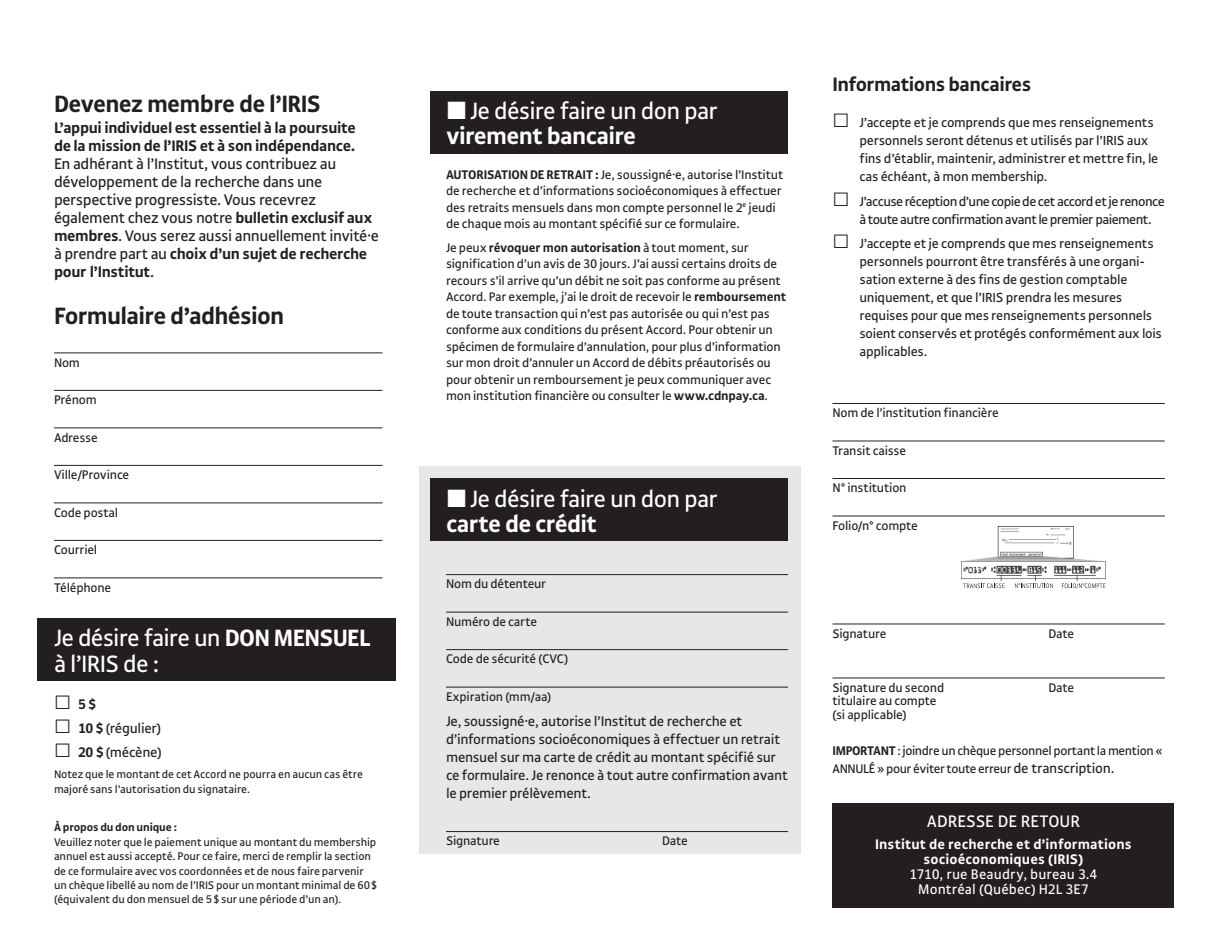
<style>
.page{position:relative;width:1215px;height:945px;background:#fff}
.page>*{position:absolute;margin:0;border:0;box-sizing:border-box;transform-origin:0 0}
.t1{font:25.5px/25.5px "Gak Sans";letter-spacing:-.035em;color:#fff}
.t2{font:700 25.5px "Gak Sans";letter-spacing:-.03em;color:#231f20}
.t3{font:700 21px "Gak Sans";letter-spacing:-.025em;color:#231f20}
.t4{font:18px "Gak Sans";color:#fff}
.t5{font:16.5px/18px "Gak Sans";letter-spacing:-.025em;color:#231f20}
.t6{font:15px/18px "Gak Sans";letter-spacing:-.02em;color:#231f20}
.t7{font:700 15px/15px "Gak Sans";letter-spacing:.01em;color:#fff;text-align:center}
.t8{font:15px "Gak Sans";letter-spacing:.005em;color:#fff}
.t9{font:700 15px "Gak Sans";color:#231f20}
.t10{font:14.25px/18px "Gak Sans";letter-spacing:-.02em;color:#231f20}
.t11{font:14.25px/18px "Gak Sans";letter-spacing:-.045em;color:#231f20}
.t12{font:13.5px/16.5px "Gak Sans";letter-spacing:-.015em;color:#231f20}
.t13{font:12px/14.4px "Gak Sans";letter-spacing:-.01em;color:#231f20}
.t14{font:700 12px "Gak Sans";letter-spacing:-.01em;color:#231f20}
.s1{font-weight:700}
.s2{font-size:21px}
.s3{font-weight:700;font-size:21px}
.s4{font-weight:700;font-size:27px}
.s5{font-size:15px}
</style>
<div class="page">
<div style="left:419px;top:466px;width:381px;height:388px;background:#e6e7e9"></div>
<div style="left:430px;top:479px;width:358px;height:62px;background:#231f20"></div>
<div style="left:430px;top:91px;width:358px;height:62px;background:#231f20"></div>
<div style="left:832px;top:803px;width:342px;height:105px;background:#231f20"></div>
<hr style="left:54px;top:353px;width:328px;height:1px;background:#231f20">
<hr style="left:54px;top:390px;width:328px;height:1px;background:#231f20">
<hr style="left:54px;top:428px;width:328px;height:1px;background:#231f20">
<hr style="left:54px;top:465px;width:328px;height:1px;background:#231f20">
<hr style="left:54px;top:503px;width:328px;height:1px;background:#231f20">
<hr style="left:54px;top:540px;width:328px;height:1px;background:#231f20">
<hr style="left:54px;top:578px;width:328px;height:1px;background:#231f20">
<hr style="left:446px;top:574px;width:342px;height:1px;background:#231f20">
<hr style="left:446px;top:612px;width:342px;height:1px;background:#231f20">
<hr style="left:446px;top:649px;width:342px;height:1px;background:#231f20">
<hr style="left:446px;top:687px;width:342px;height:1px;background:#231f20">
<hr style="left:446px;top:831px;width:342px;height:1px;background:#231f20">
<img style="left:961px;top:527px;width:146px;height:53px">
<svg style="left:964px;top:584px;width:41px;height:4px"></svg>
<svg style="left:1015px;top:583px;width:38px;height:5px"></svg>
<svg style="left:1062px;top:583px;width:44px;height:6px"></svg>
<div style="left:38px;top:618px;width:358px;height:62px;background:#231f20"></div>
<hr style="left:832px;top:403px;width:333px;height:1px;background:#231f20">
<hr style="left:832px;top:441px;width:333px;height:1px;background:#231f20">
<hr style="left:832px;top:478px;width:333px;height:1px;background:#231f20">
<hr style="left:832px;top:516px;width:333px;height:1px;background:#231f20">
<hr style="left:832px;top:624px;width:333px;height:1px;background:#231f20">
<hr style="left:832px;top:678px;width:333px;height:1px;background:#231f20">
<p class="t2" style="left:54px;top:90px;width:268px">Devenez membre de l’IRIS</p>
<p class="t5" style="left:54px;top:119px;width:327px"><span class="s1">L’appui individuel est essentiel à la poursuite<br>de la mission de l’IRIS et à son indépendance.<br></span>En adhérant à l’Institut, vous contribuez au développement de la recherche dans une perspective progressiste. Vous recevrez également chez vous notre <span class="s1">bulletin exclusif aux membres</span>. Vous serez aussi annuellement invité·e à prendre part au <span class="s1">choix d’un sujet de recherche pour l’Institut</span>.</p>
<p class="t2" style="left:54px;top:301px;width:232px">Formulaire d’adhésion</p>
<p class="t12" style="left:54px;top:354px;width:27px">Nom</p>
<p class="t12" style="left:54px;top:392px;width:44px">Prénom</p>
<p class="t12" style="left:54px;top:429px;width:45px">Adresse</p>
<p class="t12" style="left:54px;top:467px;width:77px">Ville/Province</p>
<p class="t12" style="left:54px;top:504px;width:66px">Code postal</p>
<p class="t12" style="left:54px;top:542px;width:45px">Courriel</p>
<p class="t12" style="left:54px;top:579px;width:59px">Téléphone</p>
<p class="t1" style="left:54px;top:625px;width:318px">Je désire faire un <span class="s1">DON MENSUEL </span>à l’IRIS de :</p>
<p class="t9" style="left:54px;top:696px;width:44px"><span class="s2">ª</span> 5 $</p>
<p class="t6" style="left:54px;top:719px;width:109px"><span class="s3">ª</span> <span class="s1">10 $</span> (régulier)</p>
<p class="t6" style="left:54px;top:743px;width:109px"><span class="s3">ª</span> <span class="s1">20 $</span> (mécène)</p>
<p class="t13" style="left:54px;top:767px;width:311px">Notez que le montant de cet Accord ne pourra en aucun cas être majoré sans l’autorisation du signataire.</p>
<p class="t14" style="left:54px;top:821px;width:125px">À propos du don unique :</p>
<p class="t13" style="left:54px;top:835px;width:325px">Veuillez noter que le paiement unique au montant du membership annuel est aussi accepté. Pour ce faire, merci de remplir la section de ce formulaire avec vos coordonnées et de nous faire parvenir un chèque libellé au nom de l’IRIS pour un montant minimal de 60$ (équivalent du don mensuel de 5$ sur une période d’un an).</p>
<p class="t1" style="left:446px;top:98px;width:273px"><span class="s4">±</span>Je désire faire un don par <span class="s1">virement bancaire</span></p>
<p class="t12" style="left:446px;top:166px;width:339px"><span class="s1">AUTORISATION DE RETRAIT :</span> Je, soussigné·e, autorise l’Institut de recherche et d’informations socioéconomiques à effectuer des retraits mensuels dans mon compte personnel le 2<sup>e</sup> jeudi de chaque mois au montant spécifié sur ce formulaire.</p>
<p class="t12" style="left:446px;top:239px;width:342px">Je peux <span class="s1">révoquer mon autorisation</span> à tout moment, sur signification d’un avis de 30 jours. J’ai aussi certains droits de recours s’il arrive qu’un débit ne soit pas conforme au présent Accord. Par exemple, j’ai le droit de recevoir le <span class="s1">remboursement </span>de toute transaction qui n’est pas autorisée ou qui n’est pas conforme aux conditions du présent Accord. Pour obtenir un spécimen de formulaire d’annulation, pour plus d’information sur mon droit d’annuler un Accord de débits préautorisés ou pour obtenir un remboursement je peux communiquer avec mon institution financière ou consulter le <span class="s1">www.cdnpay.ca</span>.</p>
<p class="t1" style="left:446px;top:486px;width:273px"><span class="s4">±</span>Je désire faire un don par <span class="s1">carte de crédit</span></p>
<p class="t12" style="left:446px;top:576px;width:102px">Nom du détenteur</p>
<p class="t12" style="left:446px;top:613px;width:93px">Numéro de carte</p>
<p class="t12" style="left:446px;top:651px;width:124px">Code de sécurité (CVC)</p>
<p class="t12" style="left:446px;top:688px;width:107px">Expiration (mm/aa)</p>
<p class="t6" style="left:446px;top:712px;width:343px">Je, soussigné·e, autorise l’Institut de recherche et d’informations socioéconomiques à effectuer un retrait mensuel sur ma carte de crédit au montant spécifié sur ce formulaire. Je renonce à tout autre confirmation avant le premier prélèvement.</p>
<p class="t12" style="left:446px;top:833px;width:55px">Signature</p>
<p class="t12" style="left:662px;top:833px;width:27px">Date</p>
<p class="t3" style="left:832px;top:73px;width:200px">Informations bancaires</p>
<p class="t10" style="left:859px;top:113px;width:300px;text-indent:-27px"><span class="s3">ª</span> J’accepte et je comprends que mes renseignements personnels seront détenus et utilisés par l’IRIS aux fins d’établir, maintenir, administrer et mettre fin, le cas échéant, à mon membership.</p>
<p class="t11" style="left:859px;top:192px;width:307px;text-indent:-27px"><span class="s3">ª</span> J’accuse réception d’une copie de cet accord et je renonce à toute autre confirmation avant le premier paiement.</p>
<p class="t10" style="left:859px;top:235px;width:304px;text-indent:-27px"><span class="s3">ª</span> J’accepte et je comprends que mes renseignements personnels pourront être transférés à une organi&shy;sation externe à des fins de gestion comptable uniquement, et que l’IRIS prendra les mesures requises pour que mes renseignements personnels soient conservés et protégés conformément aux lois applicables.</p>
<p class="t12" style="left:832px;top:405px;width:168px">Nom de l’institution financière</p>
<p class="t12" style="left:832px;top:442px;width:75px">Transit caisse</p>
<p class="t12" style="left:832px;top:480px;width:76px">N° institution</p>
<p class="t12" style="left:832px;top:517px;width:87px">Folio/n° compte</p>
<p class="t12" style="left:832px;top:625px;width:55px">Signature</p>
<p class="t12" style="left:1048px;top:625px;width:27px">Date</p>
<p class="t12" style="left:832px;top:679px;width:113px">Signature du second</p>
<p class="t12" style="left:1048px;top:679px;width:27px">Date</p>
<p class="t12" style="left:832px;top:693px;width:106px">titulaire au compte</p>
<p class="t12" style="left:832px;top:706px;width:75px">(si applicable)</p>
<p class="t12" style="left:832px;top:741px;width:332px;line-height:18px"><span class="s1">IMPORTANT</span> : joindre un chèque personnel portant la mention «<br>ANNULÉ » pour éviter toute erreur <span class="s5">de transcription.</span></p>
<p class="t4" style="left:927px;top:812px;width:155px">ADRESSE DE RETOUR</p>
<p class="t7" style="left:875px;top:837px;width:258px">Institut de recherche et d’informations socioéconomiques (IRIS)</p>
<p class="t8" style="left:909px;top:866px;width:190px">1710, rue Beaudry, bureau 3.4</p>
<p class="t8" style="left:918px;top:881px;width:172px">Montréal (Québec) H2L 3E7</p>
</div>
